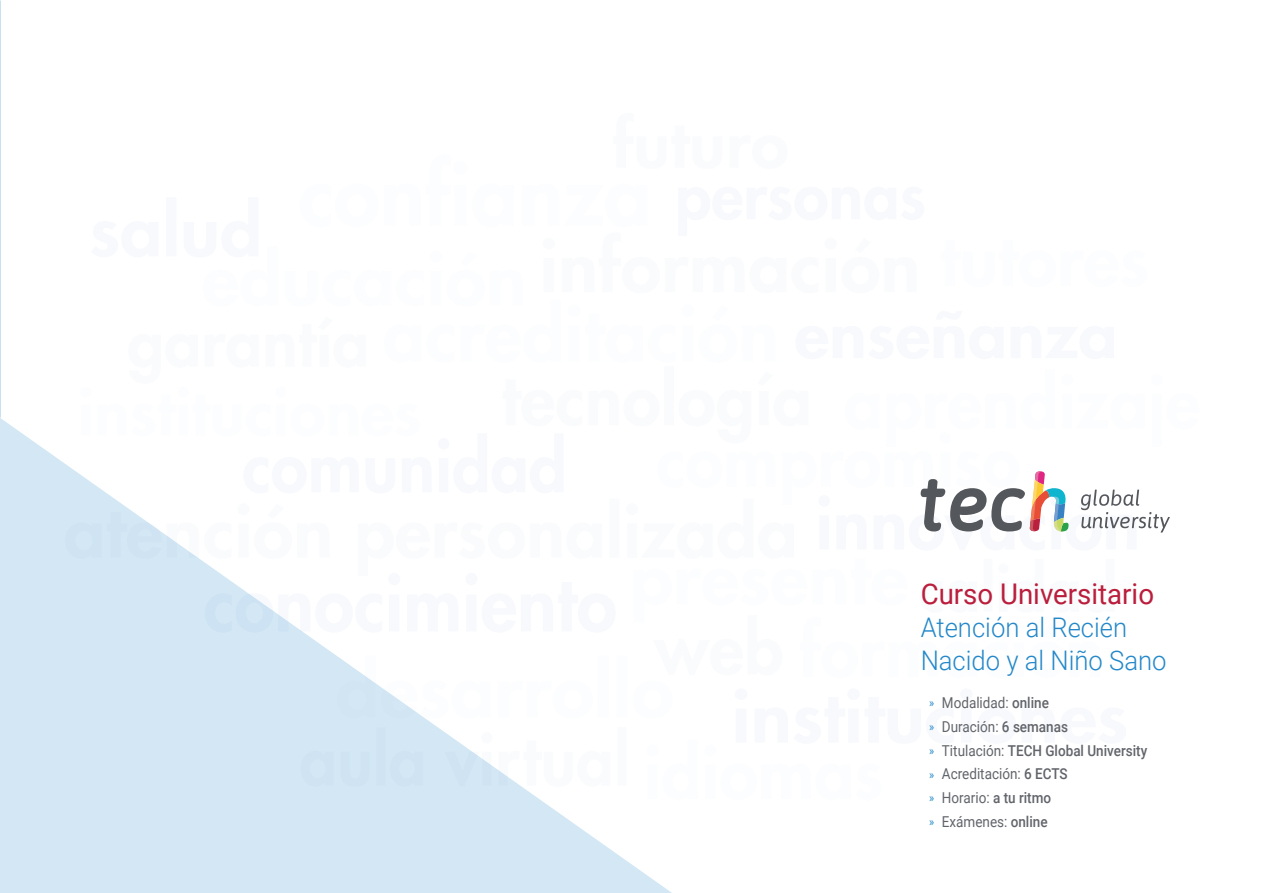
<style>
.page{position:relative;width:1263px;height:893px;background:#fff}
.page>*{position:absolute;margin:0;border:0;box-sizing:border-box;transform-origin:0 0}
.t1{font:28.5px "Roboto";color:#ba1e3c}
.t2{font:300 27px/33px "Roboto";color:#2488c9;scale:.95 1}
.t3{font:15px/23.7px "Roboto";color:#61646a;scale:.9 1}
.s1{font-size:12px;color:#2488c9}
.s2{font-weight:500}
</style>
<div class="page">
<svg style="left:0;top:418px;width:672px;height:475px;background:#d7e9f4"></svg>
<svg style="left:65px;top:418px;width:1105px;height:382px"></svg>
<h1 class="t1" style="left:921px;top:574px;width:235px">Curso Universitario</h1>
<h2 class="t2" style="left:921px;top:610px;width:260px">Atención al Recién<br>Nacido y al Niño Sano</h2>
<p class="t3" style="left:929px;top:690px;width:244px"><span class="s1">»</span> Modalidad: <span class="s2">online<br></span><span class="s1">»</span> Duración: <span class="s2">6 semanas<br></span><span class="s1">»</span> Titulación: <span class="s2">TECH Global University </span><span class="s1">»</span> Acreditación: <span class="s2">6 ECTS<br></span><span class="s1">»</span> Horario: <span class="s2">a tu ritmo<br></span><span class="s1">»</span> Exámenes: <span class="s2">online</span></p>
</div>
